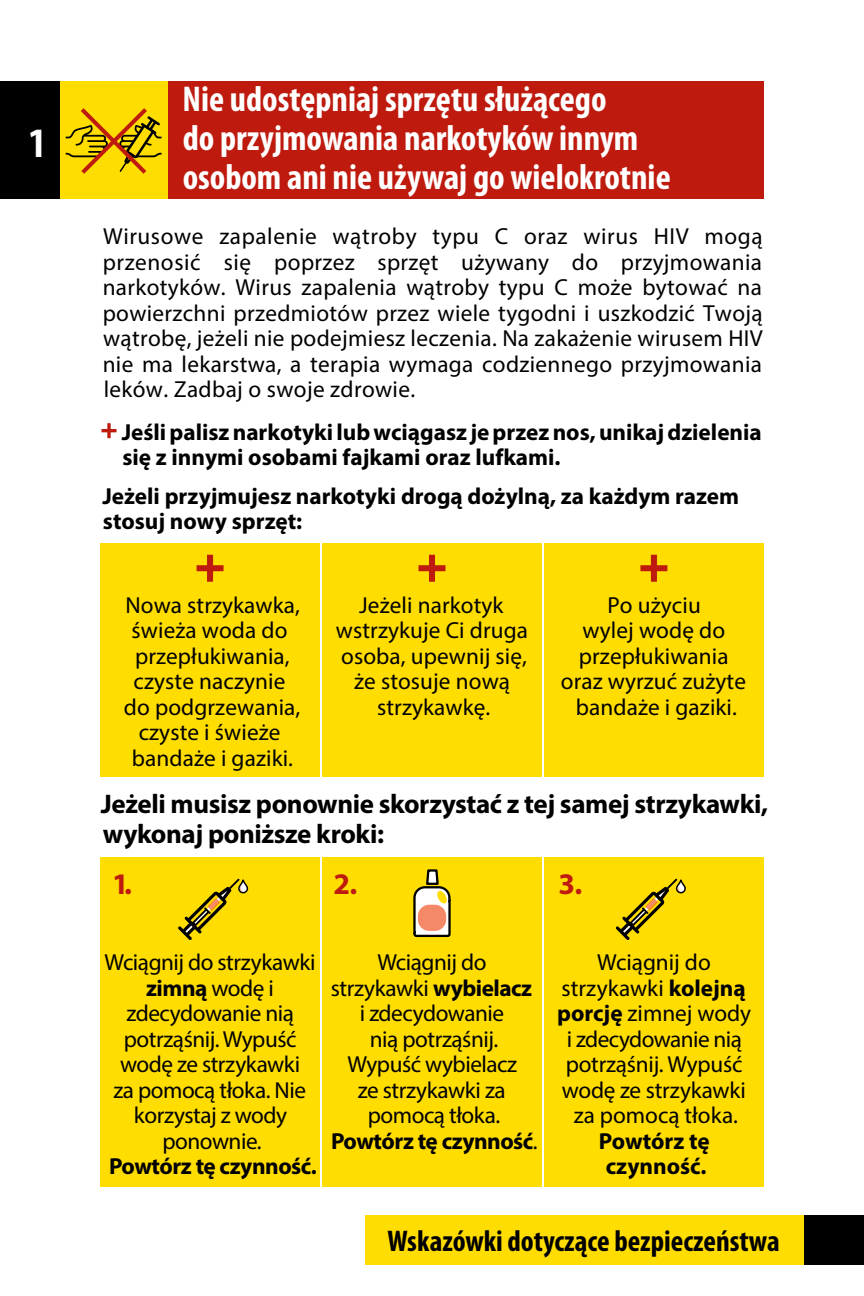
<style>
.page{position:relative;width:864px;height:1296px;background:#fff}
.page>*{position:absolute;margin:0;border:0;box-sizing:border-box;transform-origin:0 0}
.t1{font:700 condensed 42px "Myriad Pro";color:#fff}
.t2{font:700 condensed 36px/39px "Myriad Pro";color:#fff}
.t3{font:700 condensed 30px "Myriad Pro";color:#000}
.t4{font:700 30px "Myriad Pro";color:#be1a0e}
.t5{font:700 27px/30px "Myriad Pro";letter-spacing:-.015em;color:#000}
.t6{font:23.4px/25.5px "Myriad Pro";letter-spacing:.005em;color:#000;text-align:center}
.t7{font:23.4px/25.5px "Myriad Pro";letter-spacing:-.02em;color:#000;text-align:center}
.t8{font:700 23.4px/25.5px "Myriad Pro";color:#000}
.t9{font:700 23.4px "Myriad Pro";letter-spacing:-.02em;color:#000}
.s1{font-weight:700}
.s2{font-weight:400}
</style>
<div class="page">
<svg style="left:107px;top:423px;width:4px;height:15px"></svg>
<hr style="left:102px;top:429px;width:15px;height:3px;background:#be1a0e">
<div style="left:100px;top:544px;width:220px;height:233px;background:#fd0"></div>
<div style="left:207px;top:555px;width:6px;height:27px;background:#be1a0e"></div>
<div style="left:197px;top:565px;width:27px;height:6px;background:#be1a0e"></div>
<div style="left:322px;top:544px;width:220px;height:233px;background:#fd0"></div>
<div style="left:429px;top:555px;width:6px;height:27px;background:#be1a0e"></div>
<div style="left:418px;top:565px;width:27px;height:6px;background:#be1a0e"></div>
<div style="left:544px;top:544px;width:220px;height:233px;background:#fd0"></div>
<div style="left:651px;top:555px;width:6px;height:27px;background:#be1a0e"></div>
<div style="left:640px;top:565px;width:27px;height:6px;background:#be1a0e"></div>
<div style="left:100px;top:858px;width:220px;height:329px;background:#fd0"></div>
<svg style="left:239px;top:880px;width:8px;height:13px"></svg>
<div style="left:238px;top:879px;width:10px;height:14px;border:2px solid #000;border-radius:4px"></div>
<svg style="left:178px;top:879px;width:65px;height:61px"></svg>
<div style="left:544px;top:858px;width:220px;height:329px;background:#fd0"></div>
<svg style="left:677px;top:880px;width:8px;height:13px"></svg>
<div style="left:676px;top:879px;width:10px;height:14px;border:2px solid #000;border-radius:4px"></div>
<svg style="left:616px;top:879px;width:65px;height:61px"></svg>
<div style="left:322px;top:858px;width:220px;height:329px;background:#fd0"></div>
<svg style="left:413px;top:869px;width:38px;height:68px"></svg>
<div style="left:166px;top:81px;width:598px;height:118px;background:#be1a0e"></div>
<div style="left:60px;top:81px;width:107px;height:118px;background:#fd0"></div>
<div style="left:0;top:81px;width:60px;height:118px;background:#000"></div>
<svg style="left:66px;top:108px;width:96px;height:66px"></svg>
<div style="left:365px;top:1215px;width:441px;height:49px;background:#fd0"></div>
<div style="left:804px;top:1215px;width:60px;height:49px;background:#000"></div>
<p class="t1" style="left:28px;top:120px;width:19px">1</p>
<p class="t2" style="left:182px;top:81px;width:490px">Nie udostępniaj sprzętu służącego<br>do przyjmowania narkotyków innym osobom ani nie używaj go wielokrotnie</p>
<p class="t6" style="left:103px;top:223px;width:662px;text-align:justify">Wirusowe zapalenie wątroby typu C oraz wirus HIV mogą przenosić się poprzez sprzęt używany do przyjmowania narkotyków. Wirus zapalenia wątroby typu C może bytować na powierzchni przedmiotów przez wiele tygodni i uszkodzić Twoją wątrobę, jeżeli nie podejmiesz leczenia. Na zakażenie wirusem HIV nie ma lekarstwa, a terapia wymaga codziennego przyjmowania leków. Zadbaj o swoje zdrowie.</p>
<p class="t8" style="left:122px;top:418px;width:642px">Jeśli palisz narkotyki lub wciągasz je przez nos, unikaj dzielenia się z innymi osobami fajkami oraz lufkami.</p>
<p class="t8" style="left:102px;top:483px;width:638px">Jeżeli przyjmujesz narkotyki drogą dożylną, za każdym razem stosuj nowy sprzęt:</p>
<p class="t6" style="left:124px;top:592px;width:178px">Nowa strzykawka, świeża woda do przepłukiwania, czyste naczynie do podgrzewania, czyste i świeże bandaże i gaziki.</p>
<p class="t6" style="left:336px;top:592px;width:194px">Jeżeli narkotyk wstrzykuje Ci druga osoba, upewnij się, że stosuje nową strzykawkę.</p>
<p class="t6" style="left:561px;top:592px;width:187px">Po użyciu<br>wylej wodę do przepłukiwania oraz wyrzuć zużyte bandaże i gaziki.</p>
<p class="t5" style="left:101px;top:788px;width:669px">Jeżeli musisz ponownie skorzystać z tej samej strzykawki, wykonaj poniższe kroki:</p>
<p class="t4" style="left:112px;top:865px;width:21px">1.</p>
<p class="t4" style="left:334px;top:865px;width:25px">2.</p>
<p class="t4" style="left:559px;top:865px;width:25px">3.</p>
<p class="t7" style="left:105px;top:949px;width:213px">Wciągnij do strzykawki <span class="s1">zimną</span> wodę i zdecydowanie nią potrząśnij. Wypuść wodę ze strzykawki<br>za pomocą tłoka. Nie korzystaj z wody ponownie.</p>
<p class="t9" style="left:109px;top:1151px;width:209px">Powtórz tę czynność.</p>
<p class="t7" style="left:331px;top:949px;width:203px">Wciągnij do strzykawki <span class="s1">wybielacz </span>i zdecydowanie<br>nią potrząśnij.<br>Wypuść wybielacz<br>ze strzykawki za pomocą tłoka.</p>
<p class="t9" style="left:331px;top:1126px;width:208px">Powtórz tę czynność<span class="s2">.</span></p>
<p class="t6" style="left:557px;top:949px;width:196px">Wciągnij do strzykawki <span class="s1">kolejną porcję</span> zimnej wody i zdecydowanie nią potrząśnij. Wypuść wodę ze strzykawki za pomocą tłoka.</p>
<p class="t8" style="left:599px;top:1127px;width:112px">Powtórz tę czynność.</p>
<p class="t3" style="left:387px;top:1225px;width:394px">Wskazówki dotyczące bezpieczeństwa</p>
</div>
